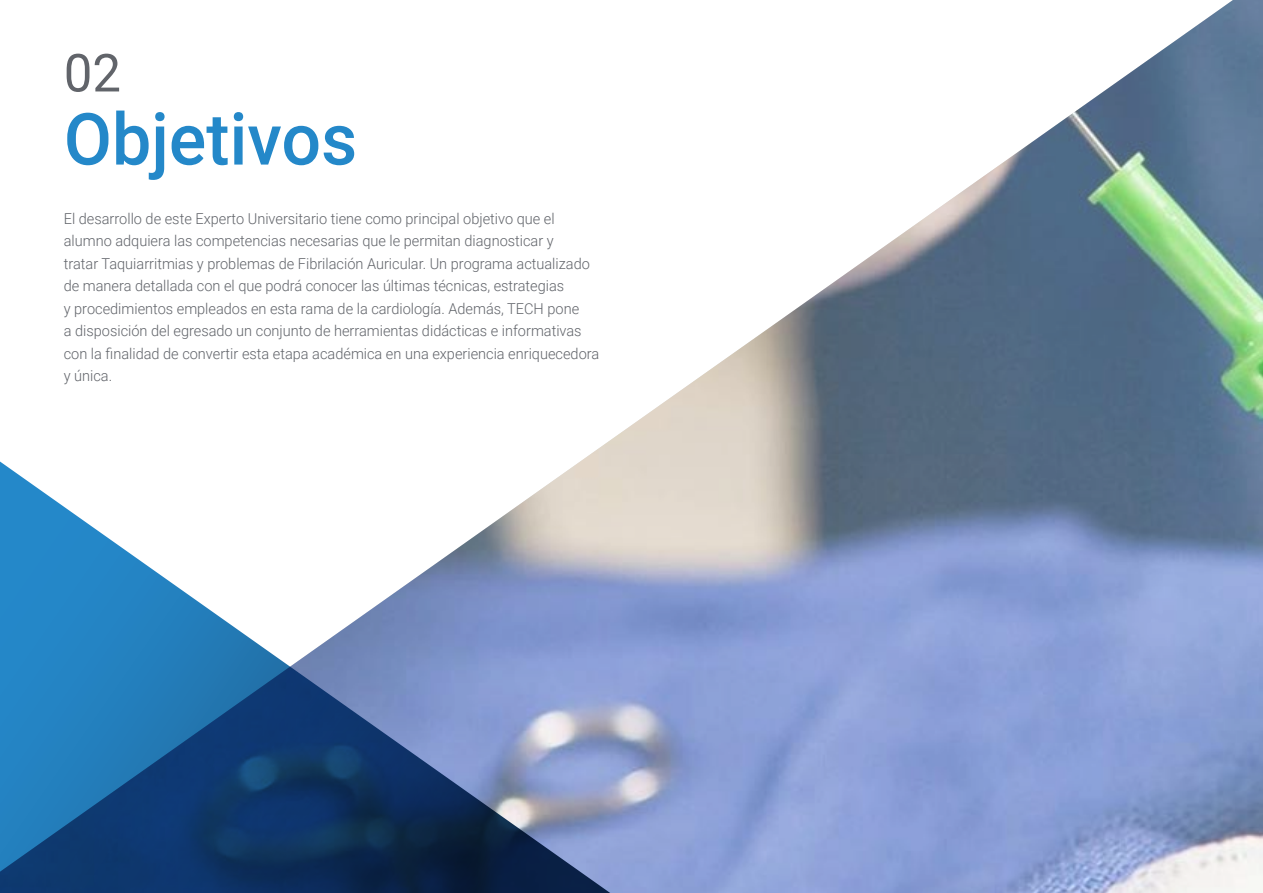
<style>
.page{position:relative;width:1263px;height:893px;background:#fff}
.page>*{position:absolute;margin:0;border:0;box-sizing:border-box;transform-origin:0 0}
.t1{font:500 72px "Roboto";color:#2488c9}
.t2{font:52.5px "Roboto";color:#61646a}
.t3{font:300 15px/22.5px "Roboto";color:#61646a}
</style>
<div class="page">
<img style="left:602px;top:0;width:661px;height:893px">
<svg style="left:0;top:446px;width:640px;height:447px"></svg>
<h2 class="t2" style="left:64px;top:36px;width:59px">02</h2>
<h1 class="t1" style="left:64px;top:89px;width:295px">Objetivos</h1>
<p class="t3" style="left:64px;top:207px;width:537px">El desarrollo de este Experto Universitario tiene como principal objetivo que el alumno adquiera las competencias necesarias que le permitan diagnosticar y<br>tratar Taquiarritmias y problemas de Fibrilación Auricular. Un programa actualizado de manera detallada con el que podrá conocer las últimas técnicas, estrategias<br>y procedimientos empleados en esta rama de la cardiología. Además, TECH pone<br>a disposición del egresado un conjunto de herramientas didácticas e informativas con la finalidad de convertir esta etapa académica en una experiencia enriquecedora y única.</p>
</div>
